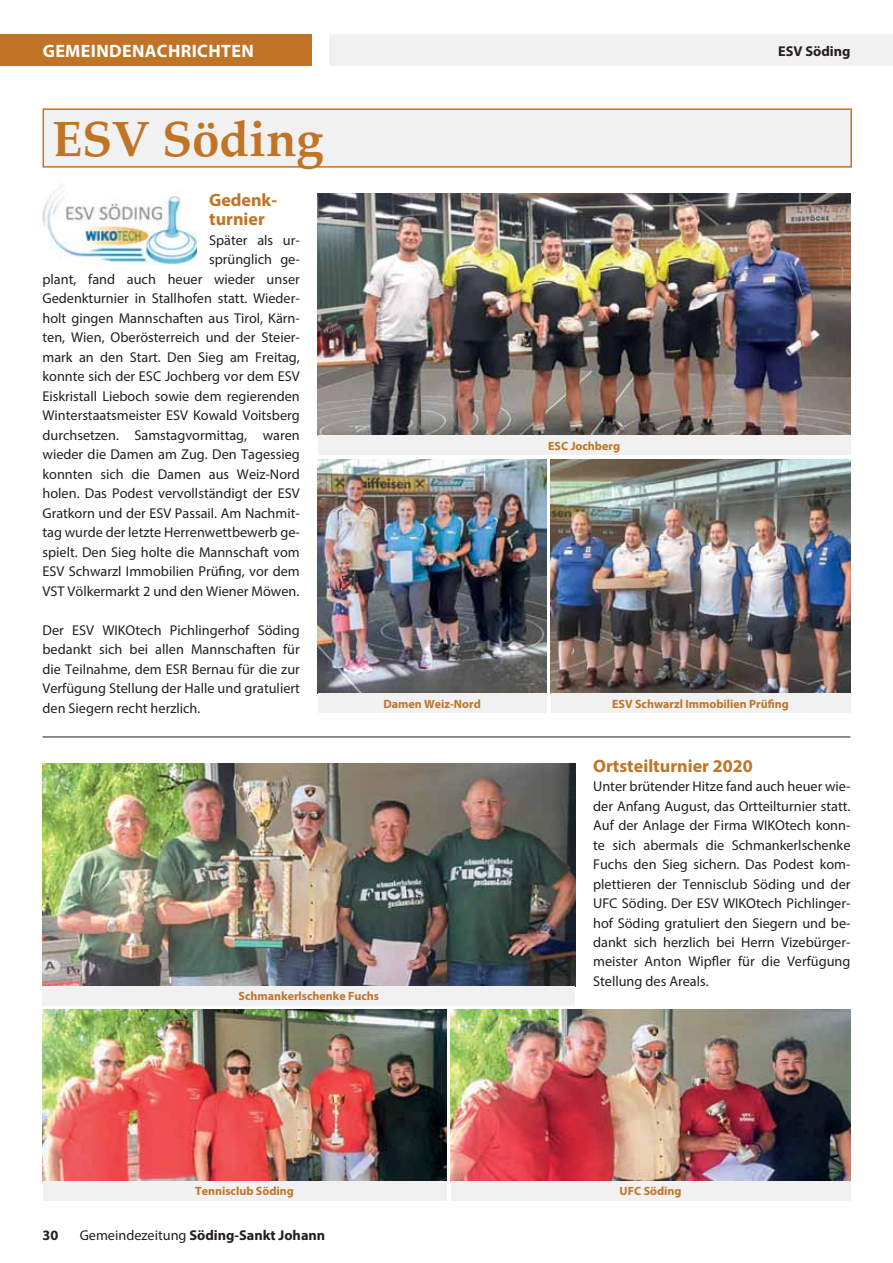
<style>
.page{position:relative;width:893px;height:1263px;background:#fff}
.page>*{position:absolute;margin:0;border:0;box-sizing:border-box;transform-origin:0 0}
.t1{font:700 49.5px "Palatino Linotype";letter-spacing:-.01em;color:#c17426}
.t2{font:700 18px/19.5px "Myriad Pro";color:#c17426}
.t3{font:700 18px "Myriad Pro";letter-spacing:.02em;color:#fff}
.t4{font:14.25px/19.5px "Myriad Pro";color:#231f20;text-align:justify}
.t5{font:700 14.25px "Myriad Pro";color:#231f20}
.t6{font:700 12px "Myriad Pro";color:#c17426}
.s1{font-weight:400}
</style>
<div class="page">
<div style="left:329px;top:34px;width:564px;height:32px;background:#f1f1f2"></div>
<div style="left:0;top:34px;width:311px;height:32px;background:#c17426"></div>
<div style="left:43px;top:109px;width:808px;height:58px;background:#f1f1f2"></div>
<div style="left:43px;top:108px;width:809px;height:60px;border:2px solid #c17426"></div>
<img style="left:43px;top:188px;width:153px;height:76px">
<img style="left:551px;top:459px;width:299px;height:234px">
<img style="left:318px;top:459px;width:228px;height:234px">
<img style="left:318px;top:193px;width:532px;height:243px">
<div style="left:318px;top:436px;width:532px;height:19px;background:#f1f1f2"></div>
<div style="left:318px;top:693px;width:228px;height:20px;background:#f1f1f2"></div>
<img style="left:43px;top:763px;width:532px;height:223px">
<div style="left:43px;top:986px;width:532px;height:19px;background:#f1f1f2"></div>
<img style="left:43px;top:1010px;width:403px;height:171px">
<div style="left:43px;top:1181px;width:403px;height:19px;background:#f1f1f2"></div>
<img style="left:451px;top:1010px;width:399px;height:171px">
<div style="left:451px;top:1181px;width:399px;height:19px;background:#f1f1f2"></div>
<div style="left:551px;top:693px;width:299px;height:20px;background:#f1f1f2"></div>
<hr style="left:43px;top:737px;width:807px;height:1px;background:#231f20">
<p class="t3" style="left:43px;top:44px;width:213px">GEMEINDENACHRICHTEN</p>
<p class="t5" style="left:778px;top:46px;width:74px">ESV Söding</p>
<h1 class="t1" style="left:53px;top:120px;width:272px">ESV Söding</h1>
<p class="t2" style="left:209px;top:192px;width:70px">Gedenk&shy;turnier</p>
<p class="t4" style="left:43px;top:232px;width:259px;text-align:right">Später als ur-<br>sprünglich ge -<br>plant, fand auch heuer wieder unser Gedenk turnier in Stallhofen statt. Wieder&shy;holt gingen Mannschaften aus Tirol, Kärn&shy;ten, Wien, Oberösterreich und der Steier&shy;mark an den Start. Den Sieg am Freitag, konnte sich der ESC Jochberg vor dem ESV Eiskristall Lieboch sowie dem regierenden Winterstaatsmeister ESV Kowald Voitsberg durchsetzen. Samstagvormittag, waren wieder die Damen am Zug. Den Tagessieg konnten sich die Damen aus Weiz-Nord holen. Das Podest vervollständigt der ESV Gratkorn und der ESV Passail. Am Nachmit&shy;tag wurde der letzte Herrenwettbewerb ge&shy;spielt. Den Sieg holte die Mannschaft vom ESV Schwarzl Immobilien Prüfing, vor dem VST Völkermarkt 2 und den Wiener Möwen.</p>
<p class="t4" style="left:43px;top:622px;width:259px">Der ESV WIKOtech Pichlingerhof Söding bedankt sich bei allen Mannschaften für die Teilnahme, dem ESR Bernau für die zur Verfügung Stellung der Halle und gratuliert den Siegern recht herzlich.</p>
<p class="t6" style="left:383px;top:699px;width:99px">Damen Weiz-Nord</p>
<p class="t6" style="left:239px;top:992px;width:142px">Schmankerlschenke Fuchs</p>
<p class="t6" style="left:548px;top:441px;width:73px">ESC Jochberg</p>
<p class="t6" style="left:612px;top:699px;width:178px">ESV Schwarzl Immobilien Prüfing</p>
<p class="t2" style="left:593px;top:757px;width:161px">Ortsteilturnier 2020</p>
<p class="t4" style="left:593px;top:778px;width:259px">Unter brütender Hitze fand auch heuer wie&shy;der Anfang August, das Ortteilturnier statt.<br>Auf der Anlage der Firma WIKOtech konn&shy;te sich abermals die Schmankerlschenke Fuchs den Sieg sichern. Das Podest kom&shy;plettieren der Tennisclub Söding und der UFC Söding. Der ESV WIKOtech Pichlinger&shy;hof Söding gratuliert den Siegern und be&shy;dankt sich herzlich bei Herrn Vizebürger&shy;meister Anton Wipfler für die Verfügung Stellung des Areals.</p>
<p class="t6" style="left:195px;top:1187px;width:100px">Tennisclub Söding</p>
<p class="t6" style="left:620px;top:1187px;width:63px">UFC Söding</p>
<p class="t5" style="left:43px;top:1229px;width:17px">30</p>
<p class="t5" style="left:80px;top:1229px;width:247px"><span class="s1">Gemeindezeitung</span> Söding-Sankt Johann</p>
</div>
